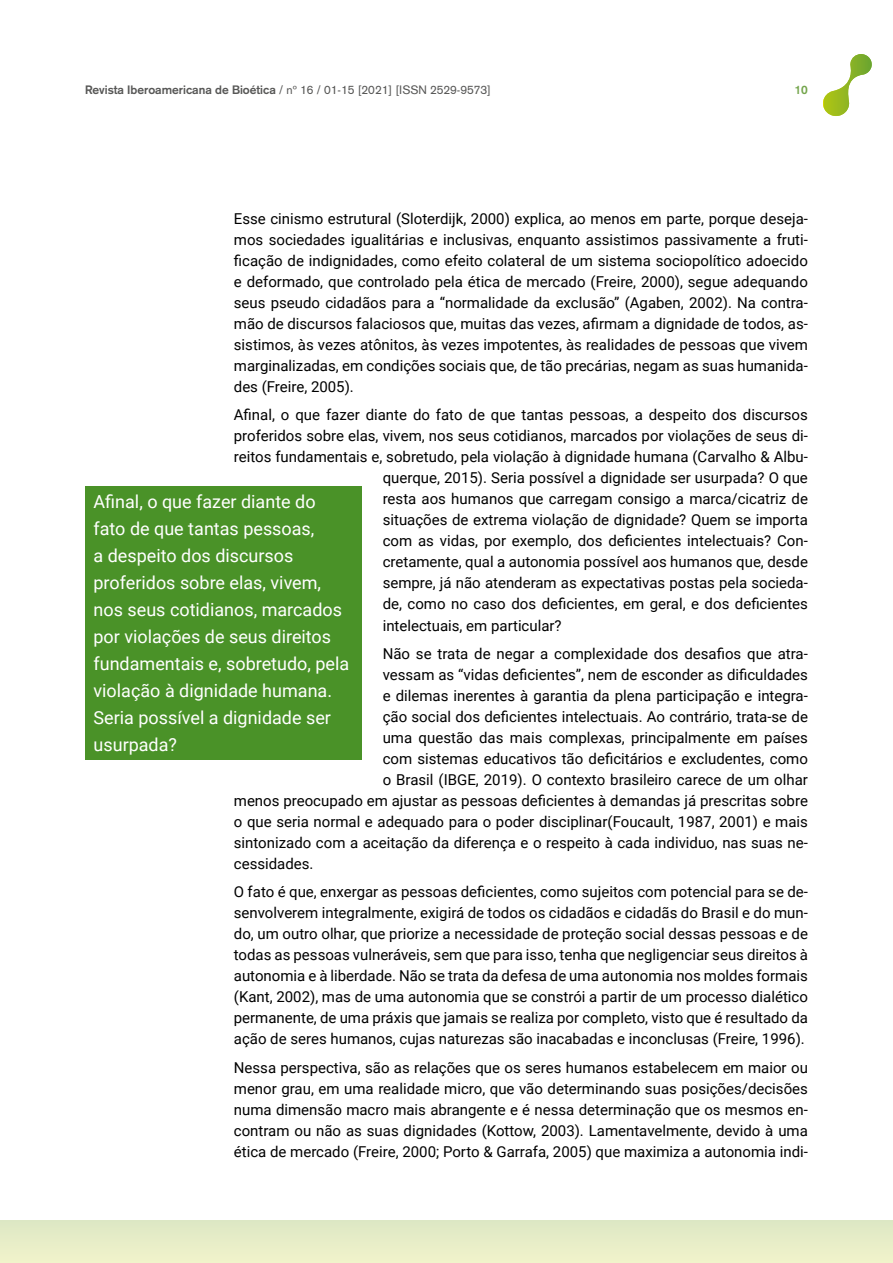
<style>
.page{position:relative;width:893px;height:1263px;background:#fff}
.page>*{position:absolute;margin:0;border:0;box-sizing:border-box;transform-origin:0 0}
.Texto_entresacado{font:18px/27px "Roboto";color:#fff}
.No_Spacing{font:15px/21px "Roboto";color:#000;text-align:justify}
.t1{font:12px "Akzidenz Grotesk";color:#575756}
.t2{font:700 12px "Akzidenz Grotesk";color:#74a54c}
.s1{font-weight:700}
</style>
<div class="page">
<div style="left:0;top:1220px;width:893px;height:43px;background:#e7edc8"></div>
<svg style="left:823px;top:54px;width:49px;height:62px"></svg>
<div style="left:85px;top:486px;width:276px;height:274px;background:#4a9228"></div>
<p class="t1" style="left:85px;top:83px;width:407px"><span class="s1">Revista Iberoamericana de Bioética</span> / nº 16 / 01-15 [2021] [ISSN 2529-9573]</p>
<p class="t2" style="left:795px;top:83px;width:15px">10</p>
<p class="No_Spacing" style="left:234px;top:207px;width:576px">Esse cinismo estrutural (Sloterdijk, 2000) explica, ao menos em parte, porque deseja&shy;mos sociedades igualitárias e inclusivas, enquanto assistimos passivamente a fruti&shy;ficação de indignidades, como efeito colateral de um sistema sociopolítico adoecido e deformado, que controlado pela ética de mercado (Freire, 2000), segue adequando seus pseudo cidadãos para a “normalidade da exclusão” (Agaben, 2002). Na contra&shy;mão de discursos falaciosos que, muitas das vezes, afirmam a dignidade de todos, as&shy;sistimos, às vezes atônitos, às vezes impotentes, às realidades de pessoas que vivem marginalizadas, em condições sociais que, de tão precárias, negam as suas humanida&shy;des (Freire, 2005).</p>
<p class="No_Spacing" style="left:234px;top:404px;width:576px">Afinal, o que fazer diante do fato de que tantas pessoas, a despeito dos discursos</p>
<p class="No_Spacing" style="left:234px;top:425px;width:576px">proferidos sobre elas, vivem, nos seus cotidianos, marcados por violações de seus di-</p>
<p class="No_Spacing" style="left:234px;top:446px;width:576px">reitos fundamentais e, sobretudo, pela violação à dignidade humana (Carvalho &amp; Albu-</p>
<p class="No_Spacing" style="left:383px;top:467px;width:427px">querque, 2015). Seria possível a dignidade ser usurpada? O que</p>
<p class="No_Spacing" style="left:383px;top:488px;width:427px">resta aos humanos que carregam consigo a marca/cicatriz de</p>
<p class="No_Spacing" style="left:383px;top:509px;width:427px">situações de extrema violação de dignidade? Quem se importa</p>
<p class="No_Spacing" style="left:383px;top:530px;width:427px">com as vidas, por exemplo, dos deficientes intelectuais? Con-</p>
<p class="No_Spacing" style="left:383px;top:551px;width:427px">cretamente, qual a autonomia possível aos humanos que, desde</p>
<p class="No_Spacing" style="left:383px;top:572px;width:427px">sempre, já não atenderam as expectativas postas pela socieda-</p>
<p class="No_Spacing" style="left:383px;top:593px;width:427px">de, como no caso dos deficientes, em geral, e dos deficientes</p>
<p class="No_Spacing" style="left:383px;top:614px;width:181px">intelectuais, em particular?</p>
<p class="No_Spacing" style="left:383px;top:642px;width:427px">Não se trata de negar a complexidade dos desafios que atra-</p>
<p class="No_Spacing" style="left:383px;top:663px;width:427px">vessam as “vidas deficientes”, nem de esconder as dificuldades</p>
<p class="No_Spacing" style="left:383px;top:684px;width:427px">e dilemas inerentes à garantia da plena participação e integra-</p>
<p class="No_Spacing" style="left:383px;top:705px;width:427px">ção social dos deficientes intelectuais. Ao contrário, trata-se de</p>
<p class="No_Spacing" style="left:383px;top:726px;width:427px">uma questão das mais complexas, principalmente em países</p>
<p class="No_Spacing" style="left:383px;top:747px;width:427px">com sistemas educativos tão deficitários e excludentes, como</p>
<p class="No_Spacing" style="left:383px;top:768px;width:427px">o Brasil (IBGE, 2019). O contexto brasileiro carece de um olhar</p>
<p class="No_Spacing" style="left:234px;top:789px;width:576px">menos preocupado em ajustar as pessoas deficientes à demandas já prescritas sobre</p>
<p class="No_Spacing" style="left:234px;top:810px;width:576px">o que seria normal e adequado para o poder disciplinar(Foucault, 1987, 2001) e mais</p>
<p class="No_Spacing" style="left:234px;top:831px;width:576px">sintonizado com a aceitação da diferença e o respeito à cada individuo, nas suas ne-</p>
<p class="No_Spacing" style="left:234px;top:852px;width:81px">cessidades.</p>
<p class="No_Spacing" style="left:234px;top:881px;width:576px">O fato é que, enxergar as pessoas deficientes, como sujeitos com potencial para se de&shy;senvolverem integralmente, exigirá de todos os cidadãos e cidadãs do Brasil e do mun&shy;do, um outro olhar, que priorize a necessidade de proteção social dessas pessoas e de todas as pessoas vulneráveis, sem que para isso, tenha que negligenciar seus direitos à autonomia e à liberdade. Não se trata da defesa de uma autonomia nos moldes formais (Kant, 2002), mas de uma autonomia que se constrói a partir de um processo dialético permanente, de uma práxis que jamais se realiza por completo, visto que é resultado da ação de seres humanos, cujas naturezas são inacabadas e inconclusas (Freire, 1996).</p>
<p class="No_Spacing" style="left:234px;top:1056px;width:576px">Nessa perspectiva, são as relações que os seres humanos estabelecem em maior ou menor grau, em uma realidade micro, que vão determinando suas posições/decisões numa dimensão macro mais abrangente e é nessa determinação que os mesmos en&shy;contram ou não as suas dignidades (Kottow, 2003). Lamentavelmente, devido à uma ética de mercado (Freire, 2000; Porto &amp; Garrafa, 2005) que maximiza a autonomia indi-</p>
<p class="Texto_entresacado" style="left:94px;top:488px;width:257px">Afinal, o que fazer diante do fato de que tantas pessoas,<br>a despeito dos discursos proferidos sobre elas, vivem, nos seus cotidianos, marcados por violações de seus direitos fundamentais e, sobretudo, pela violação à dignidade humana.<br>Seria possível a dignidade ser usurpada?</p>
</div>
